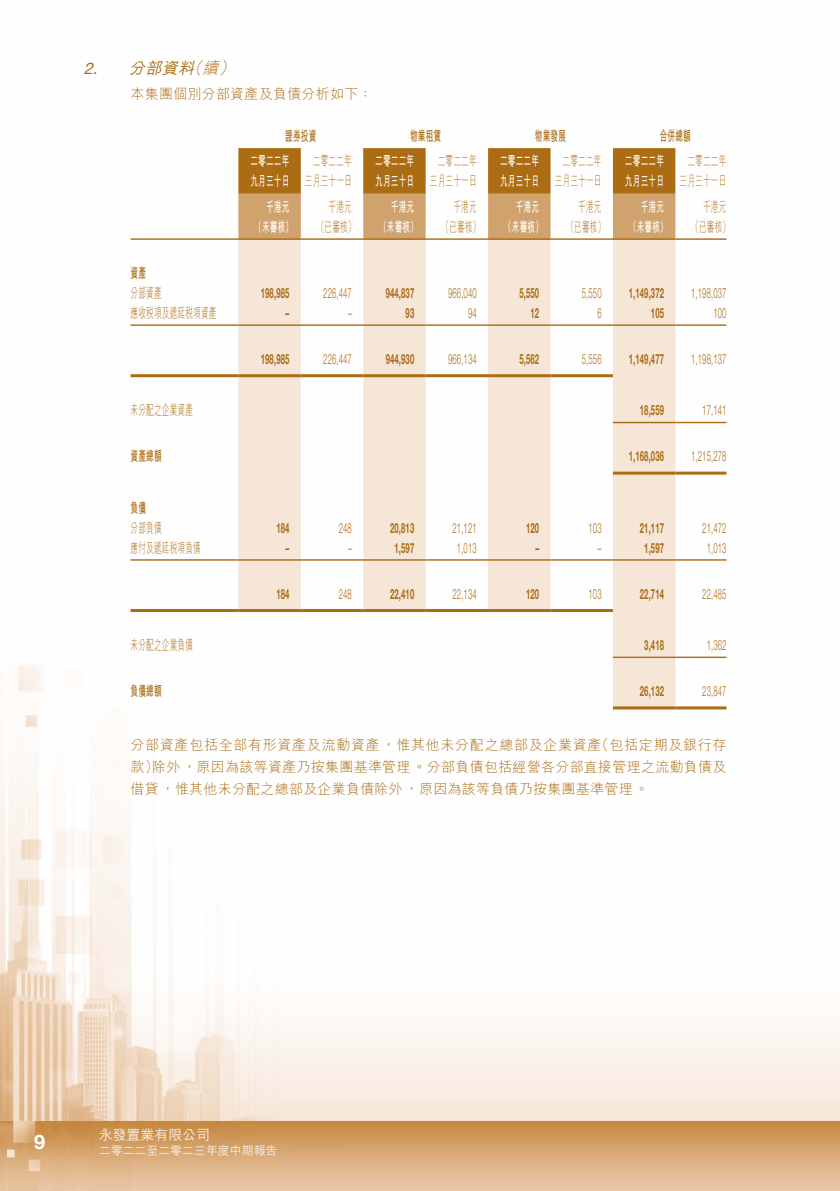
<style>
.page{position:relative;width:840px;height:1191px;background:#fff}
.page>*{position:absolute;margin:0;border:0;box-sizing:border-box;transform-origin:0 0}
.t1{font:700 20px "Helvetica Neue LT Std";color:#fff}
.t2{font:italic 500 16px "M Hei HK";color:#ab6c14}
.t3{font:italic 300 16px "M Hei HK";color:#ab6c14}
.t4{font:italic 16px "Helvetica Neue LT Std";color:#ab6c14}
.t5{font:700 14px "Helvetica Neue LT Std";letter-spacing:.015em;color:#ab6c14;scale:.55 1}
.t6{font:300 14px "Helvetica Neue LT Std";letter-spacing:.015em;color:#ab6c14;scale:.55 1}
.t7{font:300 14px/22px "M Hei HK";letter-spacing:.015em;color:#ab6c14}
.t8{font:300 14px/20px "M Hei HK";letter-spacing:.015em;color:#ab6c14;text-align:center;scale:.55 1}
.t9{font:700 14px/20px "M Hei HK";letter-spacing:.015em;color:#fff;scale:.55 1}
.t10{font:700 14px "M Hei HK";letter-spacing:.015em;color:#ab6c14;scale:.55 1}
.t11{font:300 14px "M Hei HK";letter-spacing:.05em;color:#ab6c14}
.t12{font:500 14px "M Hei HK";letter-spacing:-.015em;color:#f8ede4}
.t13{font:500 12px "M Hei HK";letter-spacing:-.015em;color:#f8ede4}
.s1{font-weight:300}
</style>
<div class="page">
<img style="left:0;top:148px;width:839px;height:1043px">
<svg style="left:238px;top:148px;width:437px;height:90px"></svg>
<svg style="left:238px;top:240px;width:437px;height:469px"></svg>
<hr style="left:130px;top:238px;width:108px;height:2px;background:#ab6c14">
<hr style="left:238px;top:238px;width:62px;height:2px;background:#ab6c14">
<hr style="left:300px;top:238px;width:63px;height:2px;background:#ab6c14">
<hr style="left:363px;top:238px;width:62px;height:2px;background:#ab6c14">
<hr style="left:425px;top:238px;width:63px;height:2px;background:#ab6c14">
<hr style="left:488px;top:238px;width:62px;height:2px;background:#ab6c14">
<hr style="left:550px;top:238px;width:62px;height:2px;background:#ab6c14">
<hr style="left:612px;top:238px;width:63px;height:2px;background:#ab6c14">
<hr style="left:675px;top:238px;width:51px;height:2px;background:#ab6c14">
<hr style="left:130px;top:324px;width:108px;height:2px;background:#ab6c14">
<hr style="left:238px;top:324px;width:62px;height:2px;background:#ab6c14">
<hr style="left:300px;top:324px;width:63px;height:2px;background:#ab6c14">
<hr style="left:363px;top:324px;width:62px;height:2px;background:#ab6c14">
<hr style="left:425px;top:324px;width:63px;height:2px;background:#ab6c14">
<hr style="left:488px;top:324px;width:62px;height:2px;background:#ab6c14">
<hr style="left:550px;top:324px;width:62px;height:2px;background:#ab6c14">
<hr style="left:612px;top:324px;width:63px;height:2px;background:#ab6c14">
<hr style="left:675px;top:324px;width:51px;height:2px;background:#ab6c14">
<hr style="left:130px;top:374px;width:108px;height:3px;background:#ab6c14">
<hr style="left:238px;top:374px;width:62px;height:3px;background:#ab6c14">
<hr style="left:300px;top:374px;width:63px;height:3px;background:#ab6c14">
<hr style="left:363px;top:374px;width:62px;height:3px;background:#ab6c14">
<hr style="left:425px;top:374px;width:63px;height:3px;background:#ab6c14">
<hr style="left:488px;top:374px;width:62px;height:3px;background:#ab6c14">
<hr style="left:550px;top:374px;width:62px;height:3px;background:#ab6c14">
<hr style="left:612px;top:422px;width:63px;height:1px;background:#ab6c14">
<hr style="left:675px;top:422px;width:51px;height:1px;background:#ab6c14">
<hr style="left:612px;top:471px;width:63px;height:3px;background:#ab6c14">
<hr style="left:675px;top:471px;width:51px;height:3px;background:#ab6c14">
<hr style="left:130px;top:559px;width:108px;height:1px;background:#ab6c14">
<hr style="left:238px;top:559px;width:62px;height:1px;background:#ab6c14">
<hr style="left:300px;top:559px;width:63px;height:1px;background:#ab6c14">
<hr style="left:363px;top:559px;width:62px;height:1px;background:#ab6c14">
<hr style="left:425px;top:559px;width:63px;height:1px;background:#ab6c14">
<hr style="left:488px;top:559px;width:62px;height:1px;background:#ab6c14">
<hr style="left:550px;top:559px;width:62px;height:1px;background:#ab6c14">
<hr style="left:612px;top:559px;width:63px;height:1px;background:#ab6c14">
<hr style="left:675px;top:559px;width:51px;height:1px;background:#ab6c14">
<hr style="left:130px;top:609px;width:108px;height:3px;background:#ab6c14">
<hr style="left:238px;top:609px;width:62px;height:3px;background:#ab6c14">
<hr style="left:300px;top:609px;width:63px;height:3px;background:#ab6c14">
<hr style="left:363px;top:609px;width:62px;height:3px;background:#ab6c14">
<hr style="left:425px;top:609px;width:63px;height:3px;background:#ab6c14">
<hr style="left:488px;top:609px;width:62px;height:3px;background:#ab6c14">
<hr style="left:550px;top:609px;width:62px;height:3px;background:#ab6c14">
<hr style="left:612px;top:656px;width:63px;height:2px;background:#ab6c14">
<hr style="left:675px;top:656px;width:51px;height:2px;background:#ab6c14">
<hr style="left:612px;top:706px;width:63px;height:3px;background:#ab6c14">
<hr style="left:675px;top:706px;width:51px;height:3px;background:#ab6c14">
<p class="t4" style="left:84px;top:59px;width:19px">2.</p>
<p class="t2" style="left:129px;top:56px;width:96px">分部資料<span class="s1">續</span></p>
<p class="t3" style="left:186px;top:57px;width:22px">（</p>
<p class="t3" style="left:219px;top:57px;width:22px">(</p>
<p class="t7" style="left:130px;top:82px;width:243px">本集團個別分部資產及負債分析如下：</p>
<p class="t10" style="left:659px;top:125px;width:58px">合併總額</p>
<p class="t10" style="left:285px;top:125px;width:58px">證券投資</p>
<p class="t9" style="left:250px;top:150px;width:72px">二零二二年九月三十日</p>
<p class="t8" style="left:305px;top:151px;width:87px">二零二二年三月三十一日</p>
<p class="t9" style="left:375px;top:150px;width:72px">二零二二年九月三十日</p>
<p class="t8" style="left:429px;top:151px;width:87px">二零二二年三月三十一日</p>
<p class="t9" style="left:500px;top:150px;width:72px">二零二二年九月三十日</p>
<p class="t8" style="left:554px;top:151px;width:87px">二零二二年三月三十一日</p>
<p class="t9" style="left:624px;top:150px;width:72px">二零二二年九月三十日</p>
<p class="t8" style="left:679px;top:151px;width:87px">二零二二年三月三十一日</p>
<p class="t8" style="left:702px;top:196px;width:44px">千港元</p>
<p class="t10" style="left:410px;top:125px;width:58px">物業租賃</p>
<p class="t10" style="left:534px;top:125px;width:58px">物業發展</p>
<p class="t8" style="left:328px;top:196px;width:44px">千港元</p>
<p class="t8" style="left:453px;top:196px;width:44px">千港元</p>
<p class="t8" style="left:578px;top:196px;width:44px">千港元</p>
<p class="t9" style="left:266px;top:196px;width:44px">千港元</p>
<p class="t9" style="left:391px;top:196px;width:44px">千港元</p>
<p class="t9" style="left:515px;top:196px;width:44px">千港元</p>
<p class="t9" style="left:640px;top:196px;width:44px">千港元</p>
<p class="t9" style="left:254px;top:216px;width:72px">（未審核）</p>
<p class="t8" style="left:316px;top:216px;width:72px">（已審核）</p>
<p class="t9" style="left:379px;top:216px;width:72px">（未審核）</p>
<p class="t8" style="left:441px;top:216px;width:72px">（已審核）</p>
<p class="t9" style="left:503px;top:216px;width:72px">（未審核）</p>
<p class="t8" style="left:566px;top:216px;width:72px">（已審核）</p>
<p class="t9" style="left:628px;top:216px;width:72px">（未審核）</p>
<p class="t8" style="left:691px;top:216px;width:72px">（已審核(</p>
<p class="t10" style="left:130px;top:263px;width:30px">資產</p>
<p class="t8" style="left:130px;top:282px;width:58px">分部資產</p>
<p class="t5" style="left:261px;top:284px;width:54px">198,985</p>
<p class="t6" style="left:323px;top:284px;width:54px">226,447</p>
<p class="t5" style="left:385px;top:284px;width:54px">944,837</p>
<p class="t6" style="left:448px;top:284px;width:54px">966,040</p>
<p class="t5" style="left:519px;top:284px;width:37px">5,550</p>
<p class="t6" style="left:581px;top:284px;width:37px">5,550</p>
<p class="t5" style="left:628px;top:284px;width:66px">1,149,372</p>
<p class="t6" style="left:690px;top:284px;width:66px">1,198,037</p>
<p class="t8" style="left:130px;top:302px;width:158px">應收稅項及遞延稅項資產</p>
<p class="t5" style="left:285px;top:304px;width:8px">–</p>
<p class="t6" style="left:348px;top:304px;width:8px">–</p>
<p class="t5" style="left:405px;top:304px;width:17px">93</p>
<p class="t6" style="left:468px;top:304px;width:17px">94</p>
<p class="t5" style="left:530px;top:304px;width:17px">12</p>
<p class="t6" style="left:597px;top:304px;width:9px">6</p>
<p class="t5" style="left:650px;top:304px;width:25px">105</p>
<p class="t6" style="left:713px;top:304px;width:25px">100</p>
<p class="t5" style="left:261px;top:350px;width:54px">198,985</p>
<p class="t6" style="left:323px;top:350px;width:54px">226,447</p>
<p class="t5" style="left:385px;top:350px;width:54px">944,930</p>
<p class="t6" style="left:448px;top:350px;width:54px">966,134</p>
<p class="t5" style="left:519px;top:350px;width:37px">5,562</p>
<p class="t6" style="left:581px;top:350px;width:37px">5,556</p>
<p class="t5" style="left:628px;top:350px;width:66px">1,149,477</p>
<p class="t6" style="left:690px;top:350px;width:66px">1,198,137</p>
<p class="t8" style="left:130px;top:400px;width:115px">未分配之企業資產</p>
<p class="t5" style="left:639px;top:402px;width:46px">18,559</p>
<p class="t6" style="left:701px;top:402px;width:46px">17,141</p>
<p class="t10" style="left:130px;top:446px;width:58px">資產總額</p>
<p class="t10" style="left:130px;top:497px;width:30px">負債</p>
<p class="t5" style="left:628px;top:448px;width:66px">1,168,036</p>
<p class="t6" style="left:690px;top:448px;width:66px">1,215,278</p>
<p class="t8" style="left:130px;top:517px;width:58px">分部負債</p>
<p class="t5" style="left:276px;top:519px;width:25px">184</p>
<p class="t6" style="left:338px;top:519px;width:25px">248</p>
<p class="t5" style="left:390px;top:519px;width:46px">20,813</p>
<p class="t6" style="left:452px;top:519px;width:46px">21,121</p>
<p class="t5" style="left:525px;top:519px;width:25px">120</p>
<p class="t6" style="left:588px;top:519px;width:25px">103</p>
<p class="t5" style="left:639px;top:519px;width:46px">21,117</p>
<p class="t6" style="left:701px;top:519px;width:46px">21,472</p>
<p class="t8" style="left:130px;top:537px;width:129px">應付及遞延稅項負債</p>
<p class="t5" style="left:285px;top:539px;width:8px">–</p>
<p class="t6" style="left:348px;top:539px;width:8px">–</p>
<p class="t5" style="left:394px;top:539px;width:37px">1,597</p>
<p class="t6" style="left:456px;top:539px;width:37px">1,013</p>
<p class="t5" style="left:535px;top:539px;width:8px">–</p>
<p class="t6" style="left:597px;top:539px;width:8px">–</p>
<p class="t5" style="left:644px;top:539px;width:37px">1,597</p>
<p class="t6" style="left:706px;top:539px;width:37px">1,013</p>
<p class="t5" style="left:276px;top:585px;width:25px">184</p>
<p class="t6" style="left:338px;top:585px;width:25px">248</p>
<p class="t5" style="left:390px;top:585px;width:46px">22,410</p>
<p class="t6" style="left:452px;top:585px;width:46px">22,134</p>
<p class="t5" style="left:525px;top:585px;width:25px">120</p>
<p class="t6" style="left:588px;top:585px;width:25px">103</p>
<p class="t5" style="left:639px;top:585px;width:46px">22,714</p>
<p class="t6" style="left:701px;top:585px;width:46px">22,485</p>
<p class="t8" style="left:130px;top:634px;width:115px">未分配之企業負債</p>
<p class="t5" style="left:644px;top:636px;width:37px">3,418</p>
<p class="t6" style="left:706px;top:636px;width:37px">1,362</p>
<p class="t10" style="left:130px;top:681px;width:58px">負債總額</p>
<p class="t5" style="left:639px;top:682px;width:46px">26,132</p>
<p class="t6" style="left:701px;top:682px;width:46px">23,847</p>
<p class="t11" style="left:594px;top:735px;width:133px">（包括定期及銀行存</p>
<p class="t7" style="left:152px;top:733px;width:575px;text-indent:-22px">分部資產包括全部有形資產及流動資產，惟其他未分配之總部及企業資產<br>除外，原因為該等資產乃按集團基準管理。分部負債包括經營各分部直接管理之流動負債及</p>
<p class="t7" style="left:130px;top:755px;width:519px">款）<br>借貸，惟其他未分配之總部及企業負債除外，原因為該等負債乃按集團基準管理。</p>
<h1 class="t1" style="left:34px;top:1129px;width:13px">9</h1>
<p class="t12" style="left:99px;top:1125px;width:113px">永發置業有限公司</p>
<p class="t13" style="left:99px;top:1141px;width:180px">二零二二至二零二三年度中期報告</p>
</div>
